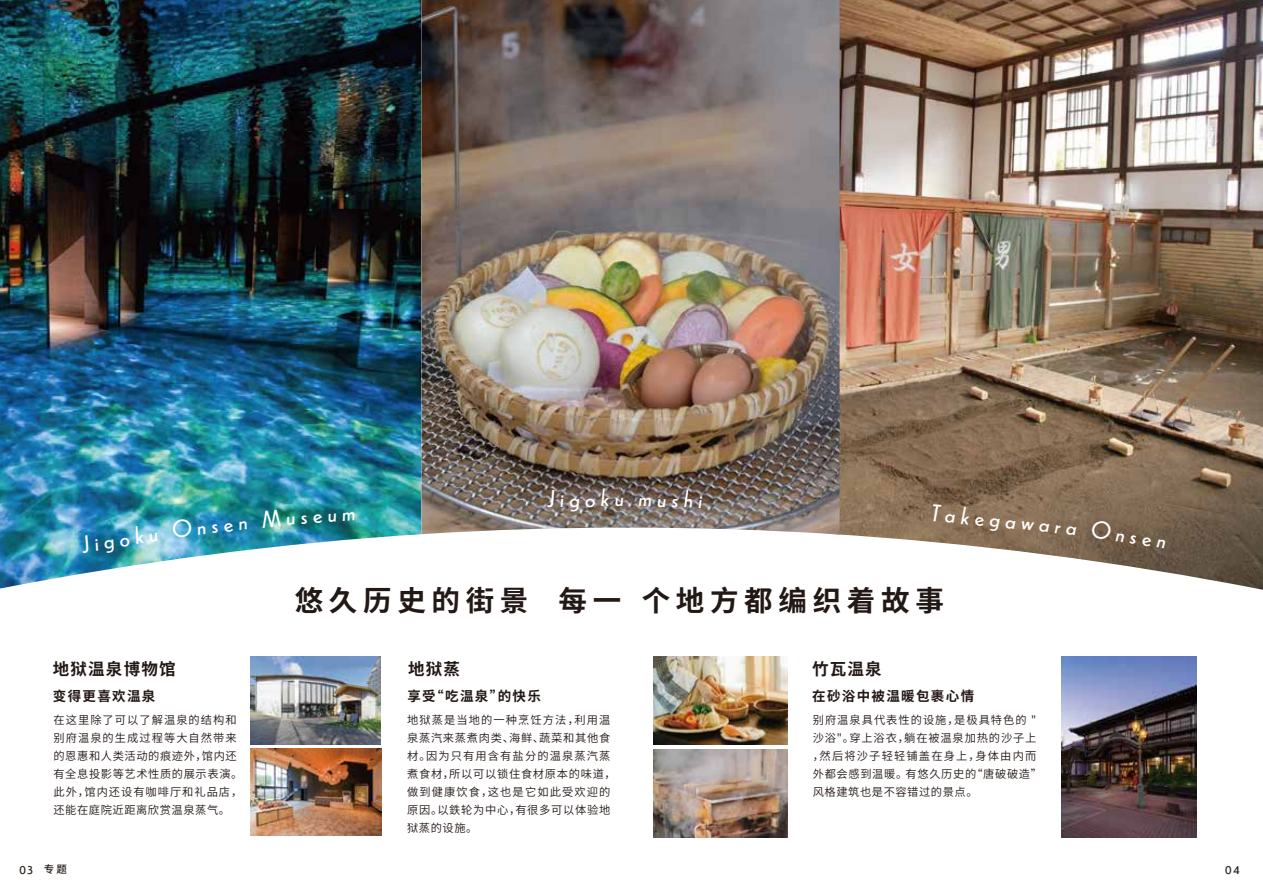
<style>
.page{position:relative;width:1263px;height:893px;background:#fff}
.page>*{position:absolute;margin:0;border:0;box-sizing:border-box;transform-origin:0 0}
.t1{font:700 28.5px "Source Han Sans CN";letter-spacing:.2em;color:#221815}
.t2{font:italic 22.5px "Dunbar Low";color:#fff}
.t3{font:700 16.5px "Source Han Sans CN";letter-spacing:.075em;color:#221815}
.t4{font:700 13.5px "Source Han Sans CN";letter-spacing:.1em;color:#221815}
.t5{font:11.25px/18px "Source Han Sans CN";letter-spacing:.075em;color:#221815}
.t6{font:10.5px "Dunbar Low";color:#221815}
.s1{font-family:"Source Han Sans CN";font-weight:500}
</style>
<div class="page">
<img style="left:832px;top:0;width:431px;height:590px">
<img style="left:421px;top:0;width:418px;height:534px">
<img style="left:0;top:0;width:421px;height:589px">
<img style="left:250px;top:749px;width:131px;height:87px">
<img style="left:653px;top:749px;width:134px;height:88px">
<img style="left:653px;top:657px;width:134px;height:88px">
<img style="left:250px;top:657px;width:131px;height:87px">
<img style="left:1061px;top:657px;width:135px;height:180px">
<svg style="left:80px;top:525px;width:78px;height:29px;background:#4496b7"></svg>
<svg style="left:172px;top:519px;width:61px;height:20px"></svg>
<svg style="left:239px;top:509px;width:42px;height:21px"></svg>
<svg style="left:287px;top:512px;width:68px;height:13px"></svg>
<svg style="left:932px;top:505px;width:23px;height:18px"></svg>
<svg style="left:961px;top:506px;width:115px;height:30px;background:#897057"></svg>
<svg style="left:1091px;top:520px;width:45px;height:24px"></svg>
<svg style="left:1142px;top:536px;width:24px;height:12px"></svg>
<svg style="left:547px;top:490px;width:48px;height:21px"></svg>
<svg style="left:639px;top:498px;width:39px;height:9px"></svg>
<svg style="left:684px;top:490px;width:18px;height:18px"></svg>
<h2 class="t2" style="left:601px;top:482px;width:25px">ku</h2>
<h3 class="t3" style="left:53px;top:660px;width:124px">地狱温泉博物馆</h3>
<p class="t5" style="left:53px;top:711px;width:190px">在这里除了可以了解温泉的结构和别府温泉的生成过程等大自然带来的恩惠和人类活动的痕迹外，馆内还有全息投影等艺术性质的展示表演。此外，馆内还设有咖啡厅和礼品店，还能在庭院近距离欣赏温泉蒸气。</p>
<p class="t4" style="left:53px;top:688px;width:104px">变得更喜欢温泉</p>
<h1 class="t1" style="left:295px;top:585px;width:651px">悠久历史的街景 每一 个地方都编织着故事</h1>
<h3 class="t3" style="left:408px;top:660px;width:53px">地狱蒸</h3>
<p class="t5" style="left:407px;top:711px;width:210px">地狱蒸是当地的一种烹饪方法，利用温泉蒸汽来蒸煮肉类、海鲜、蔬菜和其他食材。因为只有用含有盐分的温泉蒸汽蒸煮食材，所以可以锁住食材原本的味道，做到健康饮食，这也是它如此受欢迎的原因。以鉄轮为中心，有很多可以体验地狱蒸的设施。</p>
<p class="t4" style="left:407px;top:688px;width:135px">享受“吃温泉”的快乐</p>
<h3 class="t3" style="left:812px;top:660px;width:71px">竹瓦温泉</h3>
<p class="t5" style="left:813px;top:711px;width:231px">别府温泉具代表性的设施，是极具特色的 "沙浴"。穿上浴衣，躺在被温泉加热的沙子上，然后将沙子轻轻铺盖在身上，身体由内而外都会感到温暖。有悠久历史的“唐破破造”风格建筑也是不容错过的景点。</p>
<p class="t4" style="left:812px;top:688px;width:163px">在砂浴中被温暖包裹心情</p>
<p class="t6" style="left:20px;top:862px;width:49px">03 <span class="s1">专题</span></p>
<p class="t6" style="left:1225px;top:862px;width:16px">04</p>
</div>
